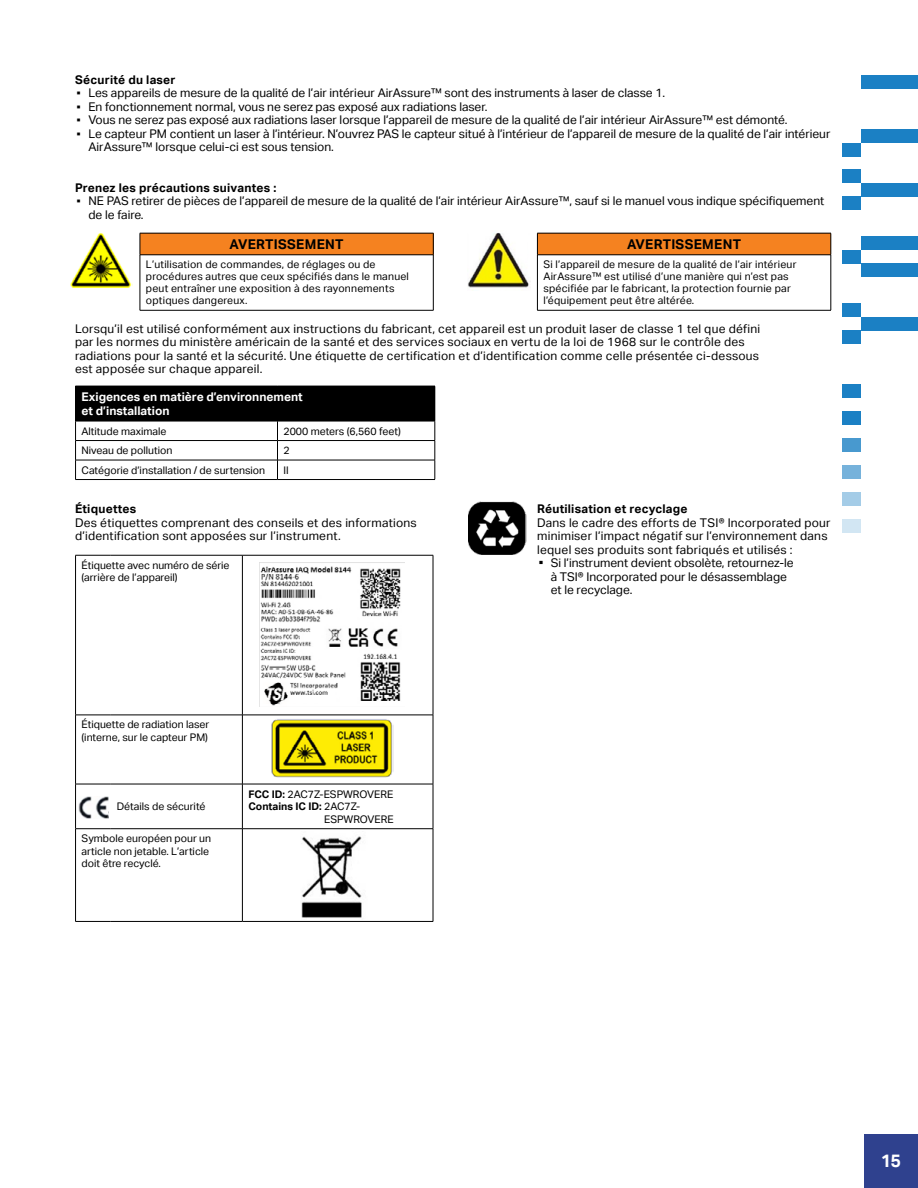
<style>
.page{position:relative;width:918px;height:1188px;background:#fff}
.page>*{position:absolute;margin:0;border:0;box-sizing:border-box;transform-origin:0 0}
.t1{font:700 18px "Aktiv Grotesk";color:#fff}
.t2{font:700 13.5px "Aktiv Grotesk";letter-spacing:.02em;color:#000}
.t3{font:12px/13.5px "Aktiv Grotesk";color:#000}
.t4{font:12px/13.5px "Aktiv Grotesk";letter-spacing:.02em;color:#000}
.t5{font:700 12px "Aktiv Grotesk";letter-spacing:.02em;color:#000}
.t6{font:700 12px/14.4px "Aktiv Grotesk";color:#fff}
.t7{font:10.5px/12px "Aktiv Grotesk";letter-spacing:.02em;color:#000}
.t8{font:10.5px/12.6px "Aktiv Grotesk";color:#000}
.t9{font:700 10.5px "Aktiv Grotesk";color:#000}
.s1{font-weight:700}
.s2{font-weight:400}
.s3{font-size:13.5px}
</style>
<div class="page">
<div style="left:865px;top:1134px;width:53px;height:54px;background:#2f418e"></div>
<div style="left:140px;top:233px;width:293px;height:22px;background:#f58220"></div>
<hr style="left:140px;top:233px;width:294px;height:1px;background:#000">
<svg style="left:140px;top:233px;width:1px;height:22px"></svg>
<svg style="left:433px;top:233px;width:1px;height:22px"></svg>
<hr style="left:140px;top:255px;width:294px;height:1px;background:#000">
<hr style="left:140px;top:255px;width:1px;height:55px;background:#000">
<hr style="left:433px;top:255px;width:1px;height:55px;background:#000">
<hr style="left:140px;top:310px;width:294px;height:1px;background:#000">
<div style="left:537px;top:233px;width:294px;height:22px;background:#f58220"></div>
<hr style="left:537px;top:233px;width:294px;height:1px;background:#000">
<svg style="left:537px;top:233px;width:1px;height:22px"></svg>
<svg style="left:831px;top:233px;width:1px;height:22px"></svg>
<hr style="left:537px;top:255px;width:294px;height:1px;background:#000">
<hr style="left:537px;top:255px;width:1px;height:55px;background:#000">
<hr style="left:831px;top:255px;width:1px;height:55px;background:#000">
<hr style="left:537px;top:310px;width:294px;height:1px;background:#000">
<img style="left:70px;top:233px;width:63px;height:55px">
<img style="left:468px;top:232px;width:62px;height:56px">
<div style="left:76px;top:386px;width:359px;height:35px;background:#000"></div>
<hr style="left:75px;top:386px;width:1px;height:35px;background:#000">
<hr style="left:435px;top:386px;width:1px;height:35px;background:#000">
<hr style="left:75px;top:421px;width:202px;height:1px;background:#000">
<hr style="left:278px;top:421px;width:157px;height:1px;background:#000">
<hr style="left:75px;top:440px;width:202px;height:1px;background:#000">
<hr style="left:278px;top:440px;width:157px;height:1px;background:#000">
<hr style="left:75px;top:460px;width:202px;height:1px;background:#000">
<svg style="left:75px;top:421px;width:1px;height:58px"></svg>
<hr style="left:278px;top:460px;width:157px;height:1px;background:#000">
<svg style="left:277px;top:421px;width:1px;height:58px"></svg>
<svg style="left:435px;top:421px;width:1px;height:58px"></svg>
<hr style="left:75px;top:479px;width:202px;height:1px;background:#000">
<hr style="left:278px;top:479px;width:157px;height:1px;background:#000">
<hr style="left:75px;top:555px;width:36px;height:1px;background:#000">
<hr style="left:75px;top:555px;width:1px;height:160px;background:#000">
<hr style="left:111px;top:555px;width:131px;height:1px;background:#000">
<hr style="left:242px;top:555px;width:191px;height:1px;background:#000">
<hr style="left:242px;top:555px;width:1px;height:160px;background:#000">
<hr style="left:433px;top:555px;width:1px;height:160px;background:#000">
<hr style="left:75px;top:715px;width:36px;height:1px;background:#000">
<hr style="left:75px;top:715px;width:1px;height:69px;background:#000">
<hr style="left:111px;top:715px;width:131px;height:1px;background:#000">
<hr style="left:242px;top:715px;width:191px;height:1px;background:#000">
<hr style="left:242px;top:715px;width:1px;height:69px;background:#000">
<hr style="left:433px;top:715px;width:1px;height:69px;background:#000">
<hr style="left:75px;top:784px;width:36px;height:1px;background:#000">
<hr style="left:75px;top:784px;width:1px;height:45px;background:#000">
<hr style="left:111px;top:784px;width:131px;height:1px;background:#000">
<hr style="left:242px;top:784px;width:191px;height:1px;background:#000">
<hr style="left:242px;top:784px;width:1px;height:45px;background:#000">
<hr style="left:433px;top:784px;width:1px;height:45px;background:#000">
<hr style="left:75px;top:828px;width:36px;height:1px;background:#000">
<hr style="left:75px;top:829px;width:1px;height:92px;background:#000">
<hr style="left:111px;top:828px;width:131px;height:1px;background:#000">
<hr style="left:242px;top:828px;width:191px;height:1px;background:#000">
<hr style="left:242px;top:829px;width:1px;height:92px;background:#000">
<hr style="left:433px;top:829px;width:1px;height:92px;background:#000">
<hr style="left:75px;top:921px;width:36px;height:1px;background:#000">
<hr style="left:111px;top:921px;width:131px;height:1px;background:#000">
<hr style="left:242px;top:921px;width:191px;height:1px;background:#000">
<img style="left:260px;top:562px;width:145px;height:144px">
<img style="left:271px;top:719px;width:123px;height:59px">
<img style="left:79px;top:797px;width:29px;height:21px">
<img style="left:301px;top:836px;width:61px;height:82px">
<img style="left:468px;top:501px;width:59px;height:54px">
<div style="left:861px;top:237px;width:57px;height:13px;background:#1b80c4"></div>
<div style="left:861px;top:129px;width:57px;height:14px;background:#1b80c4"></div>
<div style="left:861px;top:264px;width:57px;height:13px;background:#1b80c4"></div>
<div style="left:861px;top:76px;width:57px;height:13px;background:#1b80c4"></div>
<div style="left:861px;top:183px;width:57px;height:13px;background:#1b80c4"></div>
<div style="left:861px;top:317px;width:57px;height:14px;background:#1b80c4"></div>
<div style="left:842px;top:143px;width:19px;height:13px;background:#1b80c4"></div>
<div style="left:842px;top:170px;width:19px;height:13px;background:#1b80c4"></div>
<div style="left:842px;top:250px;width:19px;height:14px;background:#1b80c4"></div>
<div style="left:842px;top:304px;width:19px;height:13px;background:#1b80c4"></div>
<div style="left:842px;top:330px;width:19px;height:14px;background:#1b80c4"></div>
<div style="left:842px;top:196px;width:19px;height:14px;background:#1b80c4"></div>
<div style="left:842px;top:384px;width:19px;height:14px;background:#1b80c4"></div>
<div style="left:842px;top:411px;width:19px;height:14px;background:#1b80c4"></div>
<div style="left:842px;top:438px;width:19px;height:14px;background:#4899cf"></div>
<div style="left:842px;top:465px;width:19px;height:13px;background:#76b2db"></div>
<div style="left:842px;top:492px;width:19px;height:14px;background:#a4cce7"></div>
<div style="left:842px;top:519px;width:19px;height:13px;background:#d2e6f3"></div>
<p class="t5" style="left:75px;top:72px;width:102px">Sécurité du laser</p>
<p class="t3" style="left:75px;top:86px;width:592px">▪ Les appareils de mesure de la qualité de l’air intérieur AirAssure™ sont des instruments à laser de classe 1.</p>
<p class="t3" style="left:75px;top:100px;width:414px">▪ En fonctionnement normal, vous ne serez pas exposé aux radiations laser.</p>
<p class="t3" style="left:75px;top:113px;width:714px">▪ Vous ne serez pas exposé aux radiations laser lorsque l’appareil de mesure de la qualité de l’air intérieur AirAssure™ est démonté.</p>
<p class="t3" style="left:88px;top:127px;width:743px;text-indent:-14px">▪ Le capteur PM contient un laser à l’intérieur. N’ouvrez PAS le capteur situé à l’intérieur de l’appareil de mesure de la qualité de l’air intérieur<br>AirAssure™ lorsque celui-ci est sous tension.</p>
<p class="t5" style="left:75px;top:180px;width:203px">Prenez les précautions suivantes :</p>
<p class="t3" style="left:88px;top:194px;width:737px;text-indent:-14px">▪ NE PAS retirer de pièces de l’appareil de mesure de la qualité de l’air intérieur AirAssure™, sauf si le manuel vous indique spécifiquement de le faire.</p>
<p class="t2" style="left:230px;top:236px;width:115px">AVERTISSEMENT</p>
<p class="t7" style="left:146px;top:259px;width:265px">L’utilisation de commandes, de réglages ou de procédures autres que ceux spécifiés dans le manuel peut entraîner une exposition à des rayonnements optiques dangereux.</p>
<p class="t2" style="left:627px;top:236px;width:115px">AVERTISSEMENT</p>
<p class="t7" style="left:543px;top:259px;width:255px">Si l’appareil de mesure de la qualité de l’air intérieur AirAssure™ est utilisé d’une manière qui n’est pas spécifiée par le fabricant, la protection fournie par l’équipement peut être altérée.</p>
<p class="t4" style="left:75px;top:322px;width:687px">Lorsqu’il est utilisé conformément aux instructions du fabricant, cet appareil est un produit laser de classe 1 tel que défini par les normes du ministère américain de la santé et des services sociaux en vertu de la loi de 1968 sur le contrôle des radiations pour la santé et la sécurité. Une étiquette de certification et d’identification comme celle présentée ci-dessous est apposée sur chaque appareil.</p>
<p class="t6" style="left:82px;top:389px;width:223px">Exigences en matière d’environnement et d’installation</p>
<p class="t8" style="left:82px;top:425px;width:86px">Altitude maximale</p>
<p class="t8" style="left:284px;top:425px;width:119px">2000 meters (6,560 feet)</p>
<p class="t8" style="left:82px;top:444px;width:92px">Niveau de pollution</p>
<p class="t8" style="left:284px;top:444px;width:8px">2</p>
<p class="t8" style="left:82px;top:464px;width:185px">Catégorie d’installation / de surtension</p>
<p class="t8" style="left:284px;top:464px;width:7px">II</p>
<p class="t5" style="left:75px;top:502px;width:63px">Étiquettes</p>
<p class="t4" style="left:75px;top:516px;width:343px">Des étiquettes comprenant des conseils et des informations d’identification sont apposées sur l’instrument.</p>
<p class="t8" style="left:82px;top:559px;width:150px">Étiquette avec numéro de série (arrière de l’appareil)</p>
<p class="t8" style="left:82px;top:718px;width:129px">Étiquette de radiation laser (interne, sur le capteur PM)</p>
<p class="t8" style="left:117px;top:800px;width:90px">Détails de sécurité</p>
<p class="t8" style="left:82px;top:832px;width:131px">Symbole européen pour un article non jetable. L’article doit être recyclé.</p>
<p class="t8" style="left:248px;top:788px;width:146px"><span class="s1">FCC ID:</span> 2AC7Z-ESPWROVERE</p>
<p class="t9" style="left:248px;top:800px;width:113px">Contains IC ID: <span class="s2">2AC7Z-</span></p>
<p class="t8" style="left:324px;top:813px;width:71px">ESPWROVERE</p>
<p class="t5" style="left:537px;top:502px;width:152px">Réutilisation et recyclage</p>
<p class="t4" style="left:537px;top:516px;width:295px">Dans le cadre des efforts de TSI® Incorporated pour minimiser l’impact négatif sur l’environnement dans lequel ses produits sont fabriqués et utilisés :</p>
<p class="t3" style="left:551px;top:557px;width:244px;text-indent:-14px"><span class="s3">▪</span> Si l’instrument devient obsolète, retournez-le à TSI® Incorporated pour le désassemblage et le recyclage.</p>
<h1 class="t1" style="left:881px;top:1150px;width:22px">15</h1>
</div>
